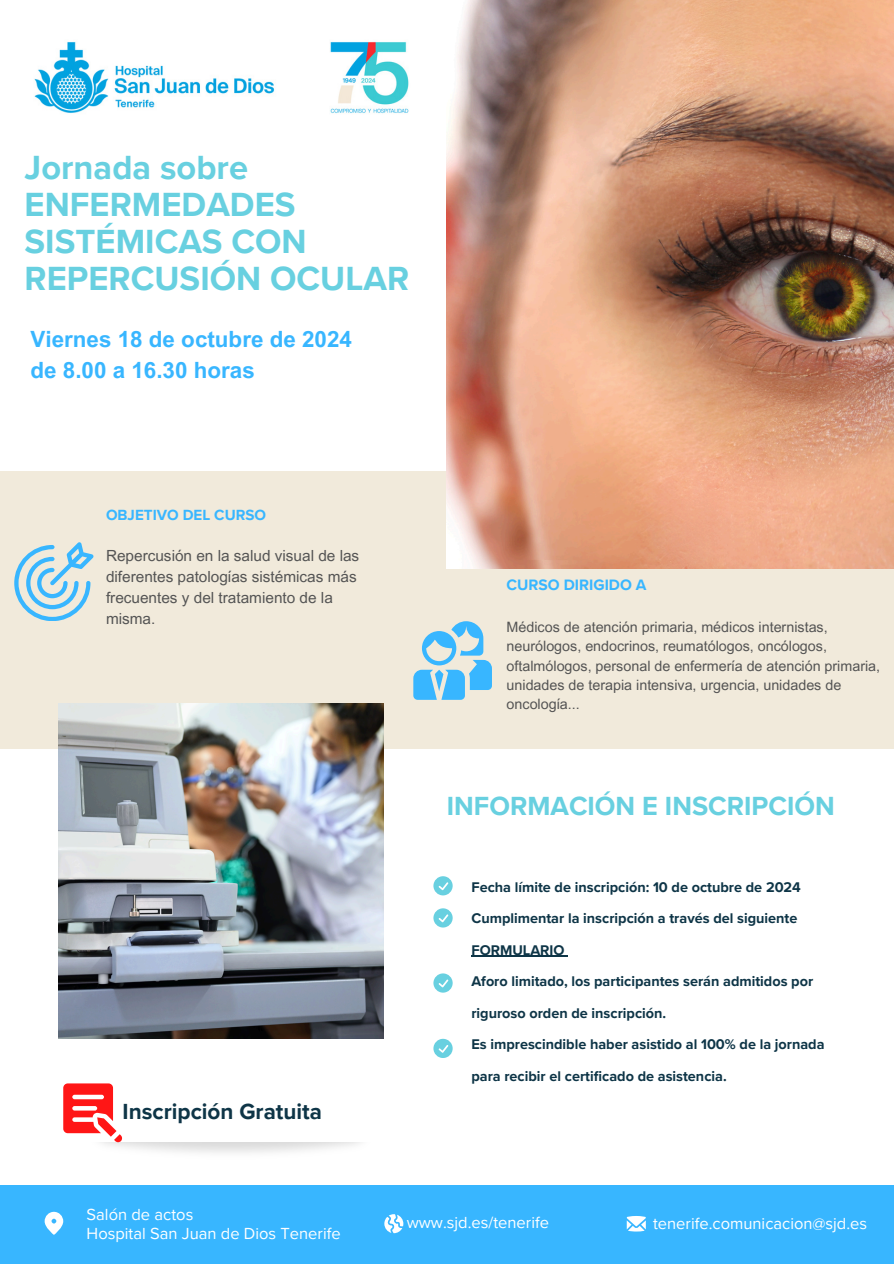
<style>
.page{position:relative;width:894px;height:1264px;background:#fff}
.page>*{position:absolute;margin:0;border:0;box-sizing:border-box;transform-origin:0 0}
.t1{font:700 34.5px/37.2px "Proxima Nova";color:#68d0e0}
.t2{font:700 27px "Proxima Nova";color:#68d0e0}
.t3{font:700 22.5px "Proxima Nova";color:#0e3547}
.t4{font:700 22.35px/31.2px "Arial MT Pro";color:#38b6ff}
.t5{font:16.5px/19.2px "Proxima Nova";color:#fff}
.t6{font:700 15.6px "Proxima Nova";color:#38b6ff}
.t7{font:15.3px/20.9px "Arial MT Pro";color:#545454}
.t8{font:700 15.15px "Proxima Nova";color:#38b6ff}
.t9{font:700 14.4px/31.5px "Proxima Nova";color:#0e3547}
.t10{font:14.25px/19.4px "Arial MT Pro";color:#545454}
</style>
<div class="page">
<div style="left:0;top:471px;width:893px;height:278px;background:#f1eadb"></div>
<img style="left:446px;top:0;width:447px;height:569px">
<img style="left:59px;top:703px;width:325px;height:335px">
<div style="left:0;top:1184px;width:893px;height:79px;background:#38b6ff"></div>
<svg style="left:626px;top:1216px;width:19px;height:15px"></svg>
<svg style="left:384px;top:1214px;width:19px;height:19px"></svg>
<svg style="left:45px;top:1211px;width:18px;height:23px"></svg>
<svg style="left:433px;top:876px;width:19px;height:19px"></svg>
<svg style="left:433px;top:908px;width:19px;height:19px"></svg>
<svg style="left:433px;top:973px;width:19px;height:19px"></svg>
<svg style="left:433px;top:1038px;width:19px;height:19px"></svg>
<svg style="left:14px;top:542px;width:79px;height:79px"></svg>
<svg style="left:413px;top:621px;width:79px;height:78px"></svg>
<img style="left:34px;top:41px;width:375px;height:73px">
<hr style="left:471px;top:955px;width:93px;height:1px;background:#0e3547">
<svg style="left:63px;top:1083px;width:59px;height:59px"></svg>
<p class="t1" style="left:25px;top:149px;width:386px">Jornada sobre<br>ENFERMEDADES<br>SISTÉMICAS CON<br>REPERCUSIÓN OCULAR</p>
<h2 class="t4" style="left:31px;top:326px;width:323px">Viernes 18 de octubre de 2024 de 8.00 a 16.30 horas</h2>
<h1 class="t8" style="left:106px;top:506px;width:162px">OBJETIVO DEL CURSO</h1>
<h3 class="t7" style="left:106px;top:547px;width:255px">Repercusión en la salud visual de las diferentes patologías sistémicas más frecuentes y del tratamiento de la misma.</h3>
<p class="t3" style="left:122px;top:1098px;width:201px">Inscripción Gratuita</p>
<h6 class="t6" style="left:506px;top:576px;width:141px">CURSO DIRIGIDO A</h6>
<p class="t10" style="left:506px;top:619px;width:375px">Médicos de atención primaria, médicos internistas, neurólogos, endocrinos, reumatólogos, oncólogos, oftalmólogos, personal de enfermería de atención primaria, unidades de terapia intensiva, urgencia, unidades de oncología...</p>
<h4 class="t2" style="left:446px;top:790px;width:389px">INFORMACIÓN E INSCRIPCIÓN</h4>
<p class="t9" style="left:471px;top:871px;width:354px">Fecha límite de inscripción: 10 de octubre de 2024<br>Cumplimentar la inscripción a través del siguiente FORMULARIO<br>Aforo limitado, los participantes serán admitidos por riguroso orden de inscripción.<br>Es imprescindible haber asistido al 100% de la jornada para recibir el certificado de asistencia.</p>
<p class="t5" style="left:87px;top:1205px;width:255px">Salón de actos<br>Hospital San Juan de Dios Tenerife</p>
<h4 class="t5" style="left:406px;top:1212px;width:144px">www.sjd.es/tenerife</h4>
<h5 class="t5" style="left:653px;top:1214px;width:215px">tenerife.comunicacion@sjd.es</h5>
</div>
